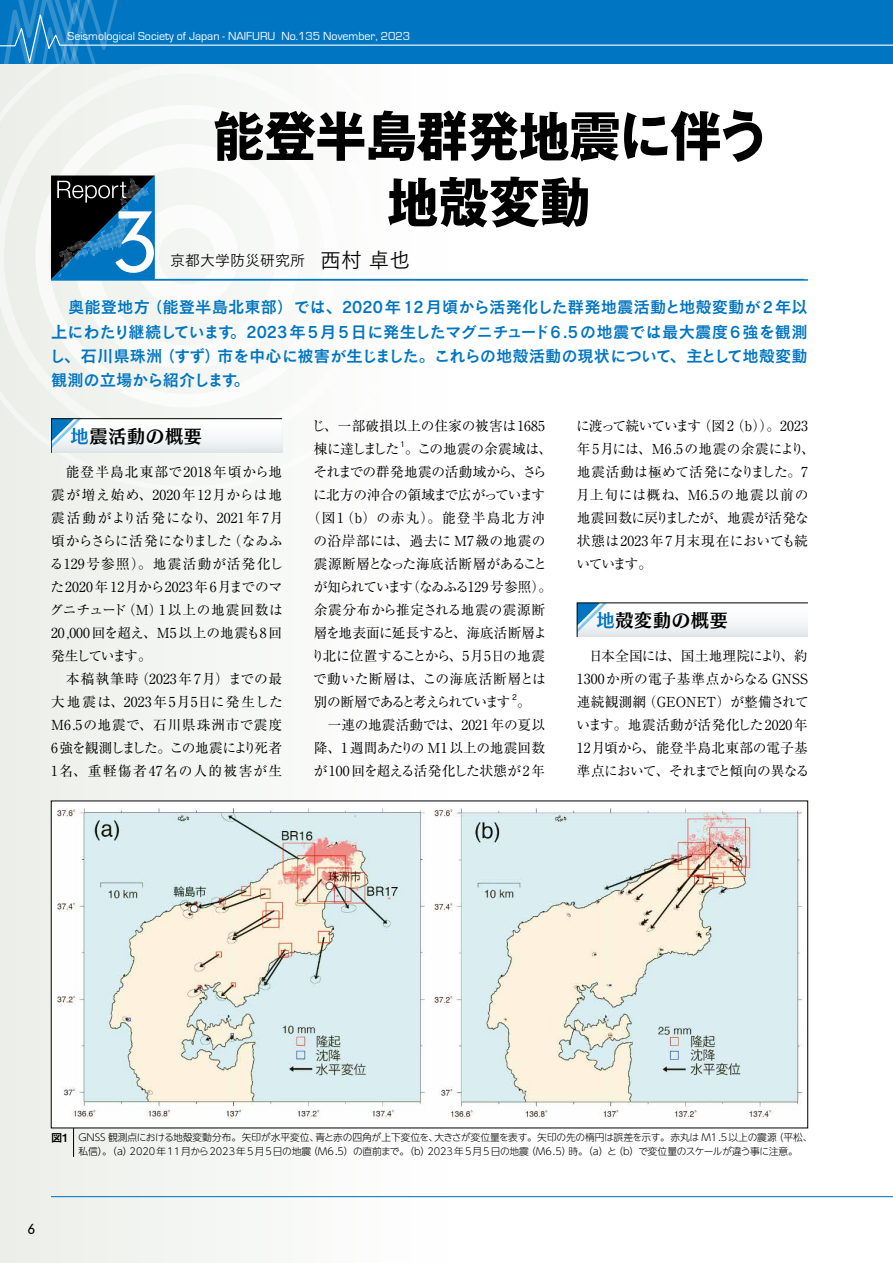
<style>
.page{position:relative;width:893px;height:1263px;background:#fff}
.page>*{position:absolute;margin:0;border:0;box-sizing:border-box;transform-origin:0 0}
.t1{font:82.5px "Geometric 706 BT Medium B";color:#fff}
.t2{font:700 54px/65.8px "Gothic MB101 Pro";letter-spacing:-.01em;color:#000;text-align:center;scale:.95 1}
.t3{font:18px "Skip Std B";letter-spacing:.05em;color:#000}
.t4{font:16.5px/24.5px "Cezanne Pro DB";letter-spacing:-.03em;color:#0075c2;text-align:justify}
.t5{font:15px "Tsuku Go Pro R";color:#000}
.t6{font:13.8px/23px "Ryumin Pro";letter-spacing:.01em;color:#000}
.t7{font:13.8px/23.1px "Ryumin Pro";letter-spacing:-.01em;color:#000}
.t8{font:13.8px "Ryumin Pro";letter-spacing:-.085em;color:#000}
.t9{font:13.8px "Ryumin Pro";letter-spacing:-.02em;color:#000}
.t10{font:13.8px "Ryumin Pro";letter-spacing:-.015em;color:#000}
.t11{font:13.8px "Ryumin Pro";letter-spacing:-.03em;color:#000}
.t12{font:13.8px "Ryumin Pro";letter-spacing:.09em;color:#000}
.t13{font:13.8px "Geometric 706 BT Medium B";color:#000}
.t14{font:12px "Eurostile";color:#fff}
.t15{font:300 9.75px/13.8px "UD Shin Go NT Pro";letter-spacing:-.005em;color:#000}
.t16{font:8.1px "Cezanne Pro M";color:#000}
.s1{font-size:21px}
.s2{color:#0075c2}
.s3{font-family:"Midashi Go Pro MB31";font-weight:400;font-size:11.25px}
</style>
<div class="page">
<div style="left:0;top:27px;width:473px;height:1236px;background:#f5f7f4"></div>
<svg style="left:0;top:68px;width:422px;height:423px"></svg>
<div style="left:0;top:0;width:893px;height:63px;background:#0075c2"></div>
<svg style="left:14px;top:0;width:104px;height:10px"></svg>
<hr style="left:51px;top:1196px;width:842px;height:1px;background:#0075c2">
<svg style="left:0;top:10px;width:893px;height:58px"></svg>
<svg style="left:51px;top:418px;width:231px;height:35px"></svg>
<svg style="left:577px;top:603px;width:231px;height:34px"></svg>
<div style="left:51px;top:801px;width:757px;height:327px;background:#fff"></div>
<img style="left:58px;top:808px;width:743px;height:311px">
<svg style="left:73px;top:1128px;width:1px;height:29px"></svg>
<svg style="left:51px;top:176px;width:104px;height:103px;background:#0f466b"></svg>
<hr style="left:51px;top:279px;width:757px;height:2px;background:#0075c2">
<p class="t14" style="left:68px;top:30px;width:344px">Seismological Society of Japan - NAIFURU No.135 November, 2023</p>
<h1 class="t1" style="left:112px;top:186px;width:47px">3</h1>
<h2 class="t2" style="left:213px;top:97px;width:586px">能登半島群発地震に伴う地殻変動</h2>
<p class="t5" style="left:170px;top:247px;width:242px">京都大学防災研究所　<span class="s1">西村 卓也</span></p>
<p class="t4" style="left:49px;top:294px;width:760px;text-indent:19px">奥能登地方（能登半島北東部）では、2020年12月頃から活発化した群発地震活動と地殻変動が2年以上にわたり継続しています。2023年5月5日に発生したマグニチュード6.5の地震では最大震度6強を観測し、石川県珠洲（すず）市を中心に被害が生じました。これらの地殻活動の現状について、主として地殻変動観測の立場から紹介します。</p>
<h3 class="t3" style="left:71px;top:423px;width:133px"><span class="s2">地</span>震活動の概要</h3>
<p class="t6" style="left:50px;top:459px;width:235px">　能登半島北東部で2018年頃から地震が増え始め、2020年12月からは地震活動がより活発になり、2021年 7月頃からさらに活発になりました（なゐふる129号参照）。地震活動が活発化した2020年 12月から2023年 6月までのマグニチュード（M）1以上の地震回数は<br>20 ,000回を超え、M5以上の地震も8回発生しています。<br>　本稿執筆時（2023年7月）までの最大地震は、2023年 5月5日に発生した<br>M6.5の地震で、石川県珠洲市で震度<br>6 強を観測しました。この地震により死者<br>1名、重軽傷者47名の人的被害が生</p>
<p class="t7" style="left:311px;top:413px;width:242px">じ、一部破損以上の住家の被害は1685棟に達しました。この地震の余震域は、</p>
<p class="t16" style="left:400px;top:439px;width:6px">1</p>
<p class="t10" style="left:313px;top:461px;width:235px">それまでの群発地震の活動域から、さら</p>
<p class="t11" style="left:313px;top:484px;width:234px">に北方の沖合の領域まで広がっています</p>
<p class="t12" style="left:307px;top:507px;width:240px">（図1（b）の赤丸）。能登半島北方沖</p>
<p class="t6" style="left:313px;top:528px;width:234px">の沿岸部には、過去に M7級の地震の</p>
<p class="t7" style="left:314px;top:551px;width:235px">震源断層となった海底活断層があること</p>
<p class="t8" style="left:314px;top:576px;width:240px">が知られています（なゐふる129 号参照）。</p>
<p class="t6" style="left:314px;top:597px;width:233px">余震分布から推定される地震の震源断</p>
<p class="t6" style="left:314px;top:620px;width:235px">層を地表面に延長すると、海底活断層よ</p>
<p class="t9" style="left:311px;top:645px;width:235px">り北に位置することから、5月5日の地震</p>
<p class="t6" style="left:313px;top:666px;width:234px">で動いた断層は、この海底活断層とは</p>
<p class="t8" style="left:314px;top:691px;width:198px">別の断層であると考えられています</p>
<p class="t16" style="left:512px;top:692px;width:6px">2</p>
<p class="t6" style="left:314px;top:689px;width:233px;text-indent:203px">。　一連の地震活動では、2021年の夏以降、1週間あたりの M1以上の地震回数が100回を超える活発化した状態が2年</p>
<p class="t6" style="left:576px;top:413px;width:240px">に渡って続いています（図 2（b））。2023年 5月には、M6 .5の地震の余震により、地震活動は極めて活発になりました。7月上旬には概ね、M6.5の地震以前の地震回数に戻りましたが、地震が活発な状態は2023年 7月末現在においても続いています。</p>
<h3 class="t3" style="left:596px;top:607px;width:133px"><span class="s2">地</span>殻変動の概要</h3>
<p class="t6" style="left:576px;top:643px;width:235px;text-align:justify">　日本全国には、国土地理院により、約1300か所の電子基準点からなる GNSS連続観測網（GEONET）が整備されています。地震活動が活発化した2020年12月頃から、能登半島北東部の電子基準点において、それまでと傾向の異なる</p>
<p class="t15" style="left:79px;top:1130px;width:736px;text-indent:-28px"><span class="s3">図1</span> GNSS 観測点における地殻変動分布。矢印が水平変位、青と赤の四角が上下変位を、大きさが変位量を表す。矢印の先の楕円は誤差を示す。赤丸は M1.5以上の震源（平松、私信）。（a）2020年11月から2023年5月5日の地震（M6.5）の直前まで。（b）2023年5月5日の地震（M6.5）時。（a）と（b）で変位量のスケールが違う事に注意。</p>
<p class="t13" style="left:28px;top:1219px;width:9px">6</p>
</div>
